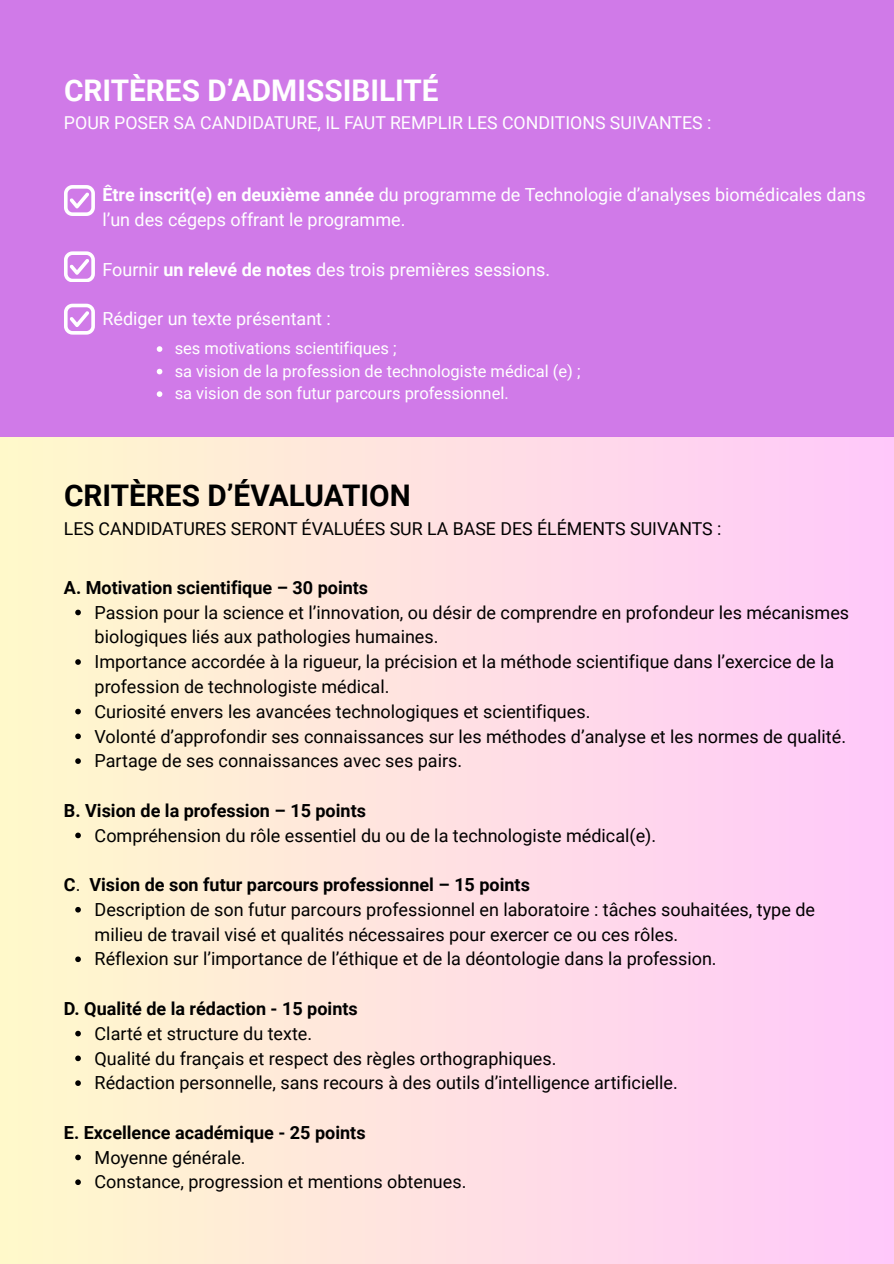
<style>
.page{position:relative;width:894px;height:1264px;background:#fff}
.page>*{position:absolute;margin:0;border:0;box-sizing:border-box;transform-origin:0 0}
.t1{font:700 29.7px "Roboto";color:#fff}
.t2{font:700 29.7px "Roboto";color:#000}
.t3{font:18px/24.8px "Roboto";color:#000}
.t4{font:18px/24.8px "Roboto";color:#fff}
.t5{font:700 18px "Roboto";color:#000}
.t6{font:17.7px "Roboto";color:#fff}
.t7{font:17.7px "Roboto";color:#000}
.t8{font:16.5px/22.5px "Roboto";color:#fff}
.s1{font-weight:700}
</style>
<div class="page">
<div style="left:0;top:436px;width:893px;height:827px;background:linear-gradient(to right,#fff9ca,#ffc8fa)"></div>
<div style="left:0;top:0;width:893px;height:436px;background:#d07ae8"></div>
<svg style="left:75px;top:609px;width:6px;height:6px"></svg>
<svg style="left:75px;top:659px;width:6px;height:6px"></svg>
<svg style="left:75px;top:708px;width:6px;height:6px"></svg>
<svg style="left:75px;top:733px;width:6px;height:6px"></svg>
<svg style="left:75px;top:758px;width:6px;height:6px"></svg>
<svg style="left:75px;top:832px;width:6px;height:6px"></svg>
<svg style="left:75px;top:906px;width:6px;height:6px"></svg>
<svg style="left:75px;top:956px;width:6px;height:6px"></svg>
<svg style="left:75px;top:1030px;width:6px;height:6px"></svg>
<svg style="left:75px;top:1055px;width:6px;height:6px"></svg>
<svg style="left:75px;top:1080px;width:6px;height:5px"></svg>
<svg style="left:75px;top:1154px;width:6px;height:6px"></svg>
<svg style="left:75px;top:1179px;width:6px;height:5px"></svg>
<svg style="left:64px;top:185px;width:30px;height:30px"></svg>
<svg style="left:157px;top:346px;width:5px;height:6px"></svg>
<svg style="left:157px;top:369px;width:5px;height:5px"></svg>
<svg style="left:157px;top:391px;width:5px;height:6px"></svg>
<svg style="left:64px;top:251px;width:30px;height:31px"></svg>
<svg style="left:64px;top:304px;width:30px;height:30px"></svg>
<h1 class="t1" style="left:64px;top:74px;width:376px">CRITÈRES D’ADMISSIBILITÉ</h1>
<p class="t6" style="left:64px;top:112px;width:648px">POUR POSER SA CANDIDATURE, IL FAUT REMPLIR LES CONDITIONS SUIVANTES :</p>
<p class="t4" style="left:102px;top:183px;width:764px"><span class="s1">Être inscrit(e) en deuxième année</span> du programme de Technologie d’analyses biomédicales dans l’un des cégeps offrant le programme.</p>
<p class="t4" style="left:102px;top:257px;width:449px">Fournir <span class="s1">un relevé de notes</span> des trois premières sessions.</p>
<p class="t4" style="left:102px;top:306px;width:230px">Rédiger un texte présentant :</p>
<p class="t8" style="left:175px;top:337px;width:407px">ses motivations scientifiques ;<br>sa vision de la profession de technologiste médical (e) ; sa vision de son futur parcours professionnel.</p>
<h1 class="t2" style="left:64px;top:478px;width:348px">CRITÈRES D’ÉVALUATION</h1>
<p class="t7" style="left:64px;top:518px;width:658px">LES CANDIDATURES SERONT ÉVALUÉES SUR LA BASE DES ÉLÉMENTS SUIVANTS :</p>
<p class="t5" style="left:64px;top:577px;width:305px">A. Motivation scientifique – 30 points</p>
<p class="t3" style="left:95px;top:600px;width:755px">Passion pour la science et l’innovation, ou désir de comprendre en profondeur les mécanismes biologiques liés aux pathologies humaines.<br>Importance accordée à la rigueur, la précision et la méthode scientifique dans l’exercice de la profession de technologiste médical.<br>Curiosité envers les avancées technologiques et scientifiques.<br>Volonté d’approfondir ses connaissances sur les méthodes d’analyse et les normes de qualité.<br>Partage de ses connaissances avec ses pairs.</p>
<p class="t5" style="left:64px;top:800px;width:303px">B. Vision de la profession – 15 points</p>
<p class="t3" style="left:95px;top:823px;width:563px">Compréhension du rôle essentiel du ou de la technologiste médical(e).</p>
<p class="t3" style="left:95px;top:872px;width:721px;text-indent:-31px"><span class="s1">C</span>. <span class="s1">Vision de son futur parcours professionnel – 15 points<br></span>Description de son futur parcours professionnel en laboratoire : tâches souhaitées, type de milieu de travail visé et qualités nécessaires pour exercer ce ou ces rôles.<br>Réflexion sur l’importance de l’éthique et de la déontologie dans la profession.</p>
<p class="t5" style="left:64px;top:998px;width:295px">D. Qualité de la rédaction - 15 points</p>
<p class="t3" style="left:95px;top:1021px;width:584px">Clarté et structure du texte.<br>Qualité du français et respect des règles orthographiques.<br>Rédaction personnelle, sans recours à des outils d’intelligence artificielle.</p>
<p class="t5" style="left:64px;top:1122px;width:303px">E. Excellence académique - 25 points</p>
<p class="t3" style="left:95px;top:1145px;width:373px">Moyenne générale.<br>Constance, progression et mentions obtenues.</p>
</div>
